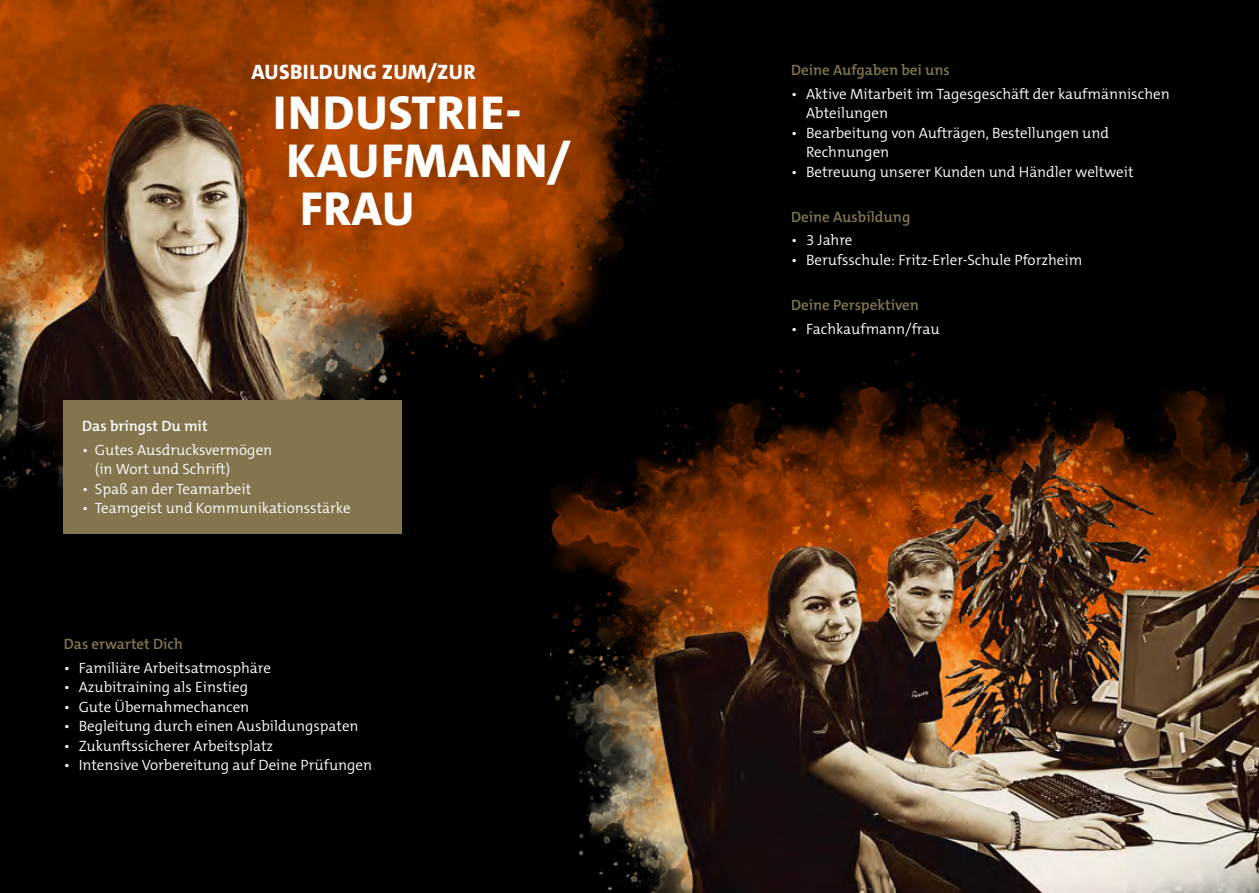
<style>
.page{position:relative;width:1259px;height:893px;background:#000}
.page>*{position:absolute;margin:0;border:0;box-sizing:border-box;transform-origin:0 0}
.t1{font:800 48px/48px "The Mix C5";letter-spacing:.02em;color:#fff}
.t2{font:800 21px "The Mix C5";letter-spacing:.02em;color:#fff}
.t3{font:300 15px/19.5px "The Mix C5";color:#fff}
.t4{font:600 15px "The Mix C5";color:#83754e}
.t5{font:600 15px "The Mix C5";color:#fff}
</style>
<div class="page">
<img style="left:0;top:0;width:679px;height:497px">
<img style="left:0;top:26px;width:401px;height:477px">
<img style="left:551px;top:327px;width:708px;height:566px">
<div style="left:64px;top:400px;width:338px;height:134px;background:#83754e"></div>
<h2 class="t2" style="left:251px;top:59px;width:226px">AUSBILDUNG ZUM/ZUR</h2>
<h1 class="t1" style="left:273px;top:89px;width:299px">INDUSTRIE-<br>KAUFMANN/<br>FRAU</h1>
<p class="t5" style="left:82px;top:416px;width:127px">Das bringst Du mit</p>
<p class="t3" style="left:95px;top:440px;width:179px;text-indent:-13px">• Gutes Ausdrucksvermögen (in Wort und Schrift)</p>
<p class="t3" style="left:82px;top:479px;width:171px">• Spaß an der Teamarbeit</p>
<p class="t3" style="left:82px;top:499px;width:270px">• Teamgeist und Kommunikationsstärke</p>
<p class="t4" style="left:64px;top:634px;width:120px">Das erwartet Dich</p>
<p class="t3" style="left:64px;top:658px;width:209px">• Familiäre Arbeitsatmosphäre</p>
<p class="t3" style="left:64px;top:677px;width:186px">• Azubitraining als Einstieg</p>
<p class="t3" style="left:64px;top:697px;width:187px">• Gute Übernahmechancen</p>
<p class="t3" style="left:64px;top:716px;width:296px">• Begleitung durch einen Ausbildungspaten</p>
<p class="t3" style="left:64px;top:736px;width:211px">• Zukunftssicherer Arbeitsplatz</p>
<p class="t3" style="left:64px;top:755px;width:310px">• Intensive Vorbereitung auf Deine Prüfungen</p>
<p class="t4" style="left:791px;top:60px;width:160px">Deine Aufgaben bei uns</p>
<p class="t3" style="left:806px;top:84px;width:365px;text-indent:-15px">• Aktive Mitarbeit im Tagesgeschäft der kaufmännischen<br>Abteilungen</p>
<p class="t3" style="left:806px;top:123px;width:305px;text-indent:-15px">• Bearbeitung von Aufträgen, Bestellungen und<br>Rechnungen</p>
<p class="t3" style="left:791px;top:162px;width:344px">• Betreuung unserer Kunden und Händler weltweit</p>
<p class="t4" style="left:791px;top:207px;width:121px">Deine Ausbildung</p>
<p class="t3" style="left:791px;top:231px;width:63px">• 3 Jahre</p>
<p class="t3" style="left:791px;top:250px;width:293px">• Berufsschule: Fritz-Erler-Schule Pforzheim</p>
<p class="t4" style="left:791px;top:295px;width:129px">Deine Perspektiven</p>
<p class="t3" style="left:791px;top:319px;width:150px">• Fachkaufmann/frau</p>
</div>
